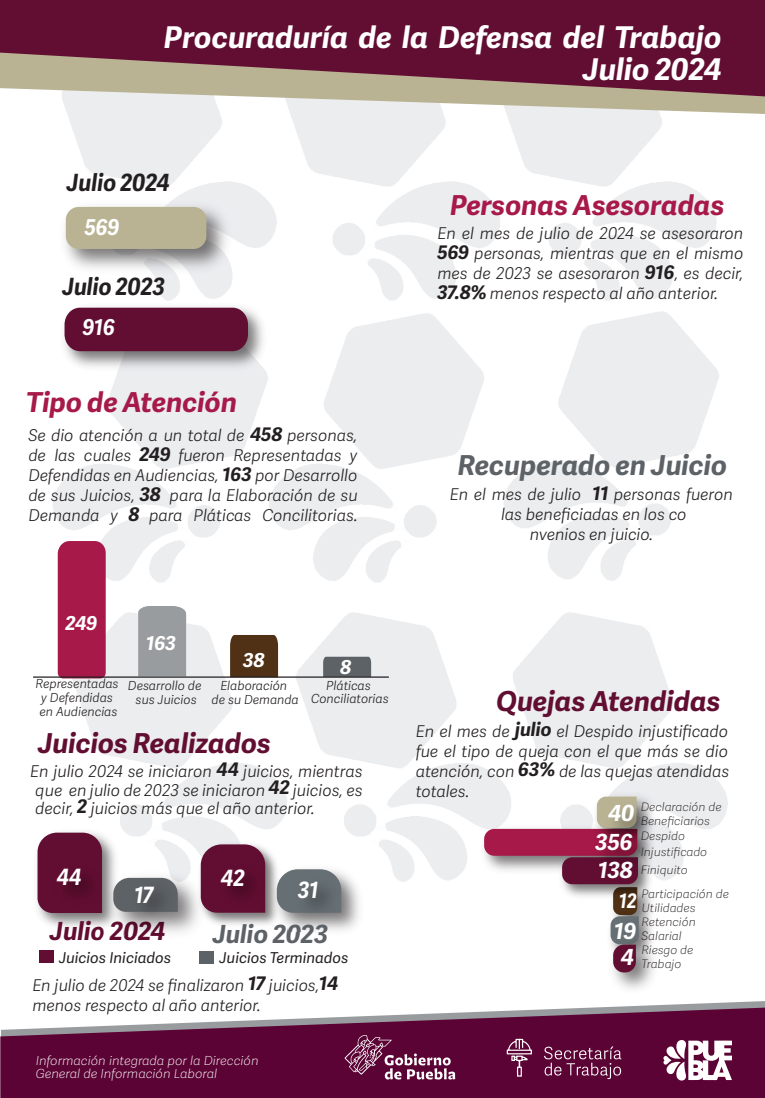
<style>
.page{position:relative;width:765px;height:1098px;background:#fff}
.page>*{position:absolute;margin:0;border:0;box-sizing:border-box;transform-origin:0 0}
.t1{font:italic 700 30px/32.5px "Adelle Sans EXT";color:#fff;text-align:right}
.t2{font:italic 700 27.5px "Adelle Sans EXT";color:#a61948}
.t3{font:italic 700 27.5px "Adelle Sans EXT";color:#620e32}
.t4{font:italic 700 27.5px "Adelle Sans EXT";color:#5d6267}
.t5{font:italic 700 25px "Adelle Sans EXT";color:#620e32}
.t6{font:italic 700 25px "Adelle Sans EXT";color:#5d6267}
.t7{font:italic 700 23.75px "Adelle Sans EXT";color:#231f20;scale:.94 1}
.t8{font:italic 700 22.5px "Adelle Sans EXT";color:#fff;scale:.92 1}
.t9{font:italic 700 22.5px "Adelle Sans EXT";color:#fff;scale:.95 1}
.t10{font:italic 700 22.25px/28.5px "Adelle Sans EXT";color:#fff;text-align:center}
.t11{font:italic 700 21.88px "Adelle Sans EXT";letter-spacing:-.01em;color:#fff;scale:.94 1}
.t12{font:italic 700 20px "Adelle Sans EXT";color:#fff;scale:.9 1}
.t13{font:italic 700 19.12px "Adelle Sans EXT";color:#fff}
.t14{font:italic 300 16.25px/20px "Adelle Sans EXT";color:#231f20;text-align:justify}
.t15{font:italic 15px "Adelle Sans EXT";color:#231f20}
.t16{font:italic 300 12.5px/13.8px "Adelle Sans EXT";color:#231f20;text-align:center}
.t17{font:italic 100 12.5px/13.8px "Adelle Sans EXT";color:#fff;scale:1.04 1}
.t18{font:italic 100 11.62px/13.9px "Adelle Sans EXT";color:#231f20;scale:1.04 1}
.s1{font-weight:700;font-size:18.75px}
</style>
<div class="page">
<svg style="left:62px;top:96px;width:703px;height:18px"></svg>
<svg style="left:0;top:0;width:765px;height:96px;background:#763449"></svg>
<img style="left:639px;top:903px;width:16px;height:5px">
<img style="left:56px;top:298px;width:216px;height:77px">
<div style="left:65px;top:308px;width:183px;height:43px;background:#620e32;border-radius:16px"></div>
<img style="left:62px;top:196px;width:174px;height:83px">
<div style="left:66px;top:207px;width:140px;height:42px;background:#b9b394;border-radius:13px"></div>
<img style="left:639px;top:884px;width:16px;height:19px">
<img style="left:606px;top:792px;width:57px;height:64px">
<img style="left:639px;top:820px;width:22px;height:64px">
<img style="left:639px;top:908px;width:16px;height:26px">
<img style="left:613px;top:934px;width:41px;height:55px">
<svg style="left:484px;top:796px;width:155px;height:176px"></svg>
<img style="left:34px;top:824px;width:90px;height:103px">
<svg style="left:38px;top:832px;width:64px;height:81px;background:#722747"></svg>
<img style="left:194px;top:838px;width:89px;height:89px">
<svg style="left:201px;top:844px;width:64px;height:22px"></svg>
<img style="left:267px;top:859px;width:101px;height:71px">
<svg style="left:277px;top:869px;width:11px;height:43px"></svg>
<img style="left:211px;top:857px;width:61px;height:62px">
<img style="left:288px;top:869px;width:57px;height:62px">
<img style="left:101px;top:866px;width:110px;height:66px">
<svg style="left:113px;top:878px;width:11px;height:34px"></svg>
<img style="left:47px;top:856px;width:62px;height:62px">
<div style="left:39px;top:950px;width:15px;height:12px;background:#620e32"></div>
<div style="left:199px;top:951px;width:15px;height:12px;background:#5d6267"></div>
<img style="left:124px;top:873px;width:57px;height:60px">
<svg style="left:323px;top:657px;width:48px;height:19px"></svg>
<div style="left:230px;top:635px;width:48px;height:41px;background:#503116"></div>
<div style="left:138px;top:606px;width:48px;height:70px;background:#999c9f"></div>
<div style="left:58px;top:541px;width:48px;height:135px;background:#a61948"></div>
<svg style="left:610px;top:1001px;width:155px;height:6px"></svg>
<svg style="left:0;top:1007px;width:765px;height:91px;background:#732d54"></svg>
<hr style="left:33px;top:676px;width:356px;height:2px;background:#231f20">
<svg style="left:344px;top:1035px;width:112px;height:45px;background:#7a345b"></svg>
<svg style="left:507px;top:1038px;width:25px;height:38px"></svg>
<svg style="left:544px;top:1046px;width:77px;height:33px;background:#772f57"></svg>
<svg style="left:662px;top:1038px;width:71px;height:42px"></svg>
<h1 class="t1" style="left:164px;top:18px;width:559px">Procuraduría de la Defensa del Trabajo<br>Julio 2024</h1>
<h3 class="t7" style="left:67px;top:163px;width:111px">Julio 2024</h3>
<h3 class="t11" style="left:85px;top:210px;width:39px">569</h3>
<h3 class="t7" style="left:62px;top:267px;width:111px">Julio 2023</h3>
<h3 class="t11" style="left:83px;top:310px;width:36px">916</h3>
<h2 class="t2" style="left:26px;top:380px;width:212px">Tipo de Atención</h2>
<p class="t14" style="left:28px;top:424px;width:331px">Se dio atención a un total de <span class="s1">458</span> personas, de las cuales <span class="s1">249</span> fueron Representadas y Defendidas en Audiencias, <span class="s1">163</span> por Desarrollo de sus Juicios, <span class="s1">38</span> para la Elaboración de su Demanda y <span class="s1">8</span> para Pláticas Concilitorias.</p>
<h2 class="t2" style="left:450px;top:183px;width:276px">Personas Asesoradas</h2>
<p class="t14" style="left:437px;top:222px;width:307px">En el mes de julio de 2024 se asesoraron <span class="s1">569</span> personas, mientras que en el mismo mes de 2023 se asesoraron <span class="s1">916</span>, es decir, <span class="s1">37.8%</span> menos respecto al año anterior.</p>
<h2 class="t4" style="left:458px;top:443px;width:271px">Recuperado en Juicio</h2>
<p class="t14" style="left:450px;top:483px;width:284px;text-align:center">En el mes de julio <span class="s1">11</span> personas fueron las beneficiadas en los co<br>nvenios en juicio.</p>
<p class="t13" style="left:66px;top:608px;width:34px">249</p>
<p class="t13" style="left:146px;top:627px;width:32px">163</p>
<p class="t13" style="left:243px;top:645px;width:23px">38</p>
<p class="t13" style="left:341px;top:651px;width:12px">8</p>
<p class="t16" style="left:35px;top:676px;width:85px">Representadas y Defendidas en Audiencias</p>
<p class="t16" style="left:128px;top:678px;width:75px">Desarrollo de sus Juicios</p>
<p class="t16" style="left:212px;top:678px;width:89px">Elaboración<br>de su Demanda</p>
<p class="t16" style="left:311px;top:677px;width:79px">Pláticas<br>Conciliatorias</p>
<h2 class="t3" style="left:38px;top:721px;width:235px">Juicios Realizados</h2>
<p class="t14" style="left:35px;top:760px;width:329px;line-height:18.8px;text-indent:-5px">En julio 2024 se iniciaron <span class="s1">44</span> juicios, mientras que en julio de 2023 se iniciaron <span class="s1">42</span> juicios, es decir, <span class="s1">2</span> juicios más que el año anterior.</p>
<h3 class="t8" style="left:57px;top:859px;width:28px">44</h3>
<h3 class="t8" style="left:134px;top:876px;width:23px">17</h3>
<h3 class="t9" style="left:221px;top:859px;width:27px">42</h3>
<h3 class="t8" style="left:298px;top:872px;width:24px">31</h3>
<h3 class="t5" style="left:50px;top:910px;width:117px">Julio 2024</h3>
<h3 class="t6" style="left:212px;top:913px;width:117px">Julio 2023</h3>
<p class="t15" style="left:59px;top:945px;width:114px">Juicios Iniciados</p>
<p class="t15" style="left:219px;top:945px;width:131px">Juicios Terminados</p>
<p class="t14" style="left:32px;top:974px;width:307px">En julio de 2024 se finalizaron <span class="s1">17</span> juicios,<span class="s1">14 </span>menos respecto al año anterior.</p>
<p class="t17" style="left:36px;top:1052px;width:216px">Información integrada por la Dirección<br>General de Información Laboral</p>
<h2 class="t3" style="left:496px;top:678px;width:226px">Quejas Atendidas</h2>
<p class="t14" style="left:416px;top:720px;width:315px">En el mes de <span class="s1">julio</span> el Despido injustificado fue el tipo de queja con el que más se dio atención, con <span class="s1">63%</span> de las quejas atendidas totales.</p>
<p class="t18" style="left:641px;top:799px;width:79px">Declaración de<br>Beneficiarios</p>
<p class="t18" style="left:641px;top:828px;width:65px;line-height:15.2px">Despido<br>Injustificado</p>
<p class="t18" style="left:641px;top:862px;width:47px">Finiquito</p>
<h3 class="t10" style="left:595px;top:797px;width:41px">40<br>356<br>138</h3>
<p class="t18" style="left:642px;top:886px;width:86px">Participación de<br>Utilidades<br>Retención<br>Salarial<br>Riesgo de<br>Trabajo</p>
<p class="t12" style="left:619px;top:885px;width:21px">12</p>
<h3 class="t10" style="left:614px;top:915px;width:24px;line-height:26.9px;text-align:left">19<br>4</h3>
</div>
